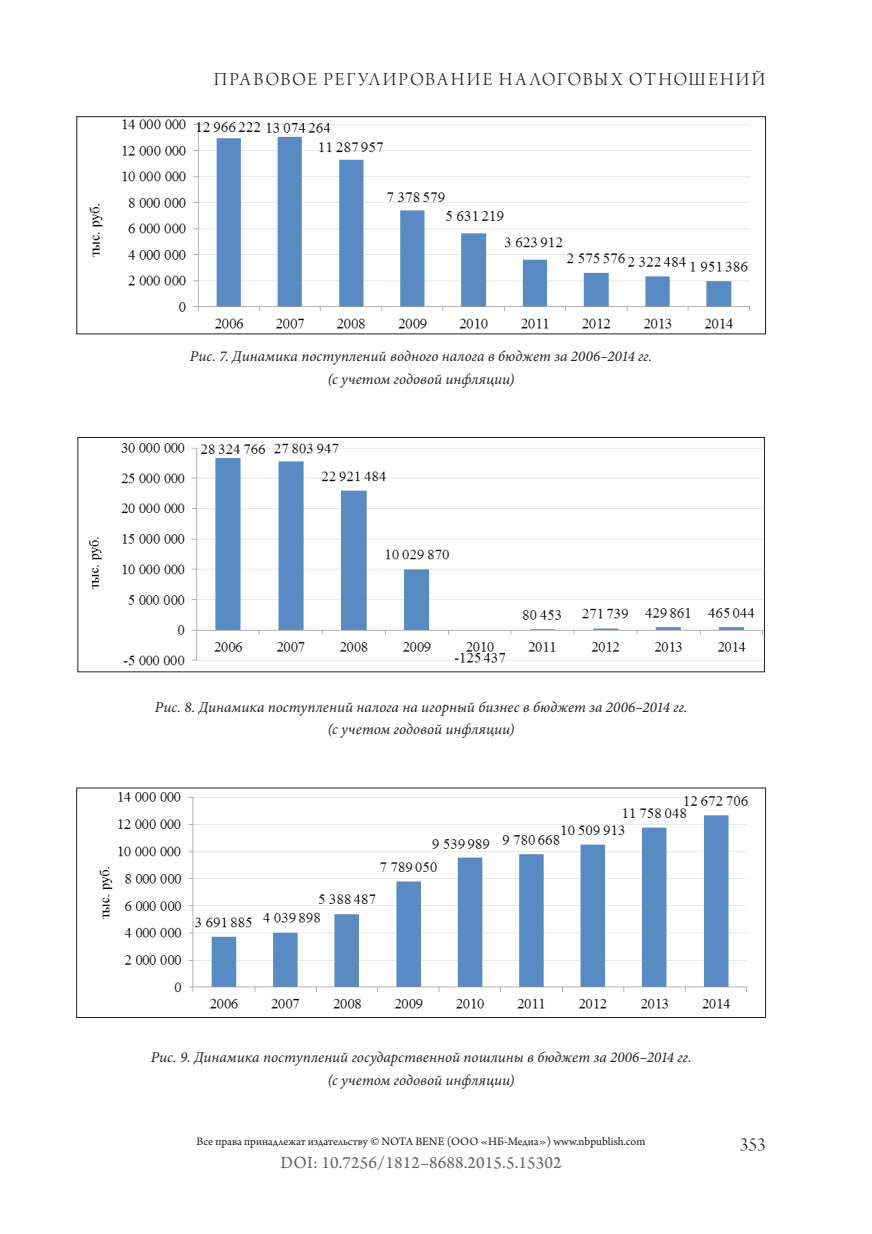
<style>
.page{position:relative;width:872px;height:1234px;background:#fff}
.page>*{position:absolute;margin:0;border:0;box-sizing:border-box;transform-origin:0 0}
.t1{font:19.5px "Arno Pro Light Display";letter-spacing:.095em;color:#231f20}
.t2{font:18px "Arno Pro";letter-spacing:.005em;color:#636366}
.t3{font:italic 15px/22.5px "Minion Pro";letter-spacing:.005em;color:#231f20;text-align:center}
.t4{font:12px "Arno Pro";color:#231f20}
</style>
<div class="page">
<img style="left:89px;top:119px;width:661px;height:210px">
<div style="left:76px;top:116px;width:690px;height:218px;border:1px solid #231f20"></div>
<img style="left:88px;top:443px;width:675px;height:223px">
<div style="left:77px;top:437px;width:688px;height:235px;border:1px solid #231f20"></div>
<img style="left:99px;top:792px;width:649px;height:217px">
<h1 class="t1" style="left:214px;top:69px;width:553px">Правовое регулирование налоговых отношений</h1>
<p class="t3" style="left:190px;top:345px;width:464px">Рис. 7. Динамика поступлений водного налога в бюджет за 2006–2014 гг. (с учетом годовой инфляции)</p>
<p class="t3" style="left:155px;top:695px;width:534px">Рис. 8. Динамика поступлений налога на игорный бизнес в бюджет за 2006–2014 гг. (с учетом годовой инфляции)</p>
<p class="t3" style="left:151px;top:1045px;width:542px">Рис. 9. Динамика поступлений государственной пошлины в бюджет за 2006–2014 гг. (с учетом годовой инфляции)</p>
<p class="t4" style="left:196px;top:1134px;width:450px">Все права принадлежат издательству © NOTA BENE (ООО «НБ-Медиа») www.nbpublish.com</p>
<p class="t2" style="left:280px;top:1152px;width:282px">DOI: 10.7256/1812–8688.2015.5.15302</p>
<h1 class="t1" style="left:740px;top:1133px;width:27px">353</h1>
</div>
